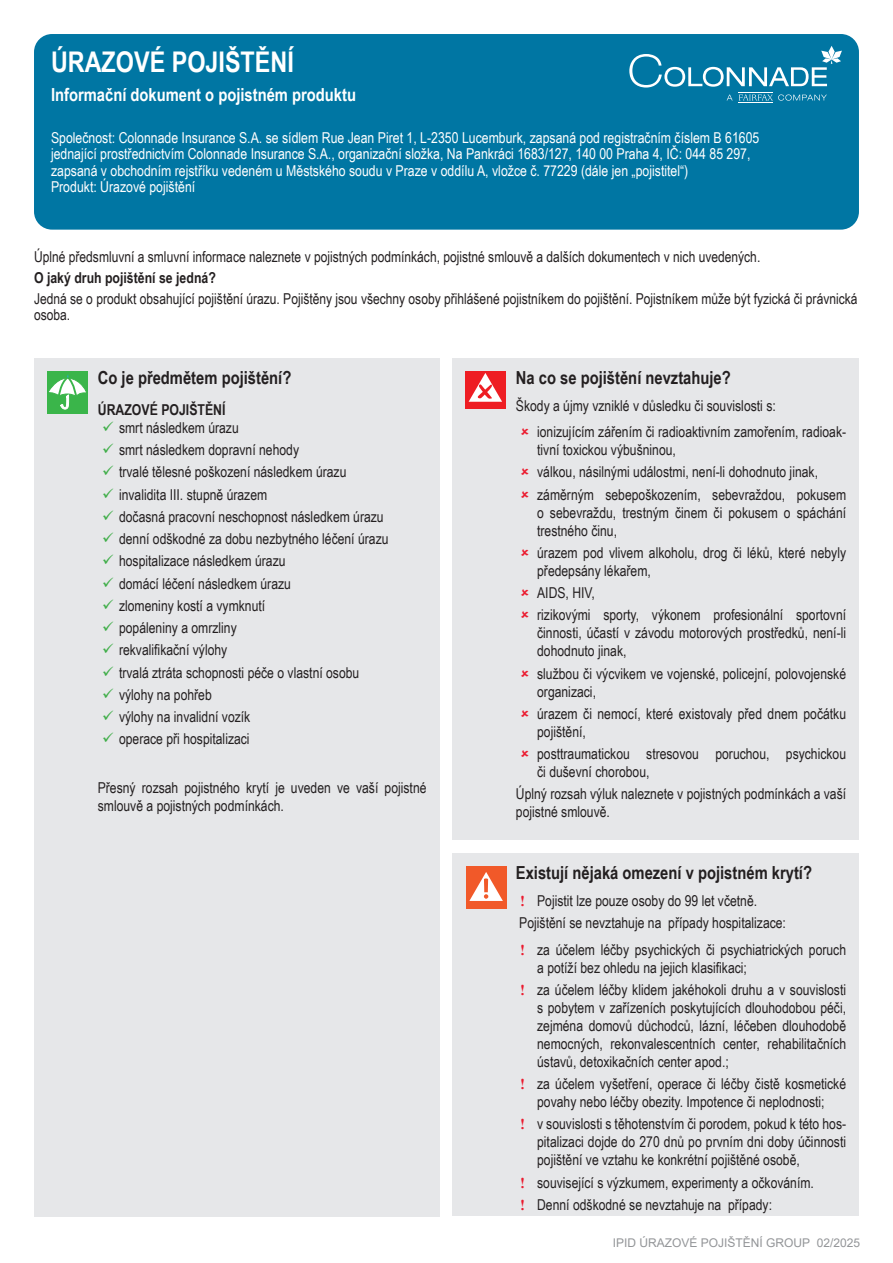
<style>
.page{position:relative;width:893px;height:1263px;background:#fff}
.page>*{position:absolute;margin:0;border:0;box-sizing:border-box;transform-origin:0 0}
.Form_title{font:700 28.5px "Arial Narrow";color:#fff}
.Cover_subhead{font:700 18px "Arial Narrow";color:#231f20}
.Form_title-2{font:700 18px "Arial Narrow";color:#fff}
.Form_intro{font:15px/18px "Arial Narrow";color:#231f20}
.Company_Product_header{font:15px/16.5px "Arial Narrow";color:#fff}
.text_blok{font:15px/18px "Arial Narrow";color:#231f20}
.Form_intro-2{font:700 15px "Arial Narrow";color:#231f20}
.Pod_nadpis{font:700 15px "Arial Narrow";color:#231f20}
.t1{font:12px "Arial";color:#939598}
.s1{font-family:"Times New Roman";font-weight:700;color:#eb1c30}
</style>
<div class="page">
<div style="left:34px;top:34px;width:825px;height:196px;background:#0076a3;border-radius:18px"></div>
<svg style="left:727px;top:95px;width:6px;height:5px"></svg>
<svg style="left:739px;top:94px;width:88px;height:7px"></svg>
<hr style="left:739px;top:92px;width:34px;height:1px;background:#fff">
<hr style="left:739px;top:103px;width:34px;height:1px;background:#fff">
<svg style="left:629px;top:46px;width:213px;height:42px"></svg>
<div style="left:34px;top:358px;width:405px;height:858px;background:#e6e7e9"></div>
<div style="left:452px;top:358px;width:407px;height:482px;background:#e6e7e9"></div>
<div style="left:452px;top:853px;width:407px;height:363px;background:#e6e7e9"></div>
<div style="left:465px;top:371px;width:41px;height:37px;background:#ee1d23"></div>
<svg style="left:469px;top:373px;width:33px;height:29px"></svg>
<div style="left:47px;top:371px;width:41px;height:42px;background:#3ab54a"></div>
<svg style="left:49px;top:374px;width:37px;height:35px"></svg>
<div style="left:466px;top:866px;width:41px;height:43px;background:#f15929"></div>
<svg style="left:469px;top:872px;width:34px;height:29px"></svg>
<p class="Form_title" style="left:51px;top:40px;width:244px">ÚRAZOVÉ POJIŠTĚNÍ</p>
<p class="Form_title-2" style="left:51px;top:81px;width:307px">Informační dokument o pojistném produktu</p>
<p class="Company_Product_header" style="left:51px;top:128px;width:710px">Společnost: Colonnade Insurance S.A. se sídlem Rue Jean Piret 1, L-2350 Lucemburk, zapsaná pod registračním číslem B 61605</p>
<p class="Company_Product_header" style="left:51px;top:145px;width:701px">jednající prostřednictvím Colonnade Insurance S.A., organizační složka, Na Pankráci 1683/127, 140 00 Praha 4, IČ: 044 85 297, zapsaná v obchodním rejstříku vedeném u Městského soudu v Praze v oddílu A, vložce č. 77229 (dále jen „pojistitel“)</p>
<p class="Company_Product_header" style="left:51px;top:178px;width:146px">Produkt: Úrazové pojištění</p>
<p class="Form_intro" style="left:34px;top:247px;width:728px">Úplné předsmluvní a smluvní informace naleznete v pojistných podmínkách, pojistné smlouvě a dalších dokumentech v nich uvedených.</p>
<p class="Form_intro-2" style="left:34px;top:266px;width:183px">O jaký druh pojištění se jedná?</p>
<p class="Form_intro" style="left:34px;top:290px;width:825px;line-height:16.5px">Jedná se o produkt obsahující pojištění úrazu. Pojištěny jsou všechny osoby přihlášené pojistníkem do pojištění. Pojistníkem může být fyzická či právnická osoba.</p>
<p class="Cover_subhead" style="left:98px;top:364px;width:195px">Co je předmětem pojištění?</p>
<p class="Pod_nadpis" style="left:98px;top:398px;width:129px">ÚRAZOVÉ POJIŠTĚNÍ</p>
<p class="Form_intro" style="left:119px;top:418px;width:121px">smrt následkem úrazu</p>
<p class="Form_intro" style="left:119px;top:440px;width:182px">smrt následkem dopravní nehody</p>
<p class="Form_intro" style="left:119px;top:462px;width:229px">trvalé tělesné poškození následkem úrazu</p>
<p class="Form_intro" style="left:119px;top:485px;width:150px">invalidita III. stupně úrazem</p>
<p class="Form_intro" style="left:119px;top:507px;width:266px">dočasná pracovní neschopnost následkem úrazu</p>
<p class="Form_intro" style="left:119px;top:529px;width:271px">denní odškodné za dobu nezbytného léčení úrazu</p>
<p class="Form_intro" style="left:119px;top:551px;width:168px">hospitalizace následkem úrazu</p>
<p class="Form_intro" style="left:119px;top:574px;width:173px">domácí léčení následkem úrazu</p>
<p class="Form_intro" style="left:119px;top:596px;width:148px">zlomeniny kostí a vymknutí</p>
<p class="Form_intro" style="left:119px;top:618px;width:119px">popáleniny a omrzliny</p>
<p class="Form_intro" style="left:119px;top:640px;width:110px">rekvalifikační výlohy</p>
<p class="Form_intro" style="left:119px;top:663px;width:242px">trvalá ztráta schopnosti péče o vlastní osobu</p>
<p class="Form_intro" style="left:119px;top:685px;width:94px">výlohy na pohřeb</p>
<p class="Form_intro" style="left:119px;top:707px;width:133px">výlohy na invalidní vozík</p>
<p class="Form_intro" style="left:119px;top:729px;width:132px">operace při hospitalizaci</p>
<p class="text_blok" style="left:98px;top:778px;width:330px">Přesný rozsah pojistného krytí je uveden ve vaší pojistné smlouvě a pojistných podmínkách.</p>
<p class="Cover_subhead" style="left:516px;top:364px;width:216px">Na co se pojištění nevztahuje?</p>
<p class="text_blok" style="left:516px;top:396px;width:261px">Škody a újmy vzniklé v důsledku či souvislosti s:</p>
<p class="Form_intro" style="left:537px;top:422px;width:311px">ionizujícím zářením či radioaktivním zamořením, radioak&shy;tivní toxickou výbušninou,</p>
<p class="Form_intro" style="left:537px;top:462px;width:282px">válkou, násilnými událostmi, není-li dohodnuto jinak,</p>
<p class="Form_intro" style="left:537px;top:485px;width:310px;text-align:justify">záměrným sebepoškozením, sebevraždou, pokusem o sebevraždu, trestným činem či pokusem o spáchání trestného činu,</p>
<p class="Form_intro" style="left:537px;top:543px;width:310px">úrazem pod vlivem alkoholu, drog či léků, které nebyly předepsány lékařem,</p>
<p class="Form_intro" style="left:537px;top:583px;width:59px">AIDS, HIV,</p>
<p class="Form_intro" style="left:537px;top:605px;width:310px;text-align:justify">rizikovými sporty, výkonem profesionální sportovní činnosti, účastí v závodu motorových prostředků, není-li dohodnuto jinak,</p>
<p class="Form_intro" style="left:537px;top:664px;width:310px">službou či výcvikem ve vojenské, policejní, polovojenské organizaci,</p>
<p class="Form_intro" style="left:537px;top:704px;width:310px">úrazem či nemocí, které existovaly před dnem počátku pojištění,</p>
<p class="Form_intro" style="left:537px;top:744px;width:310px">posttraumatickou stresovou poruchou, psychickou či duševní chorobou,</p>
<p class="text_blok" style="left:516px;top:784px;width:332px">Úplný rozsah výluk naleznete v pojistných podmínkách a vaší pojistné smlouvě.</p>
<p class="Cover_subhead" style="left:516px;top:859px;width:298px">Existují nějaká omezení v pojistném krytí?</p>
<p class="Form_intro" style="left:520px;top:891px;width:239px"><span class="s1">!</span> Pojistit lze pouze osoby do 99 let včetně.</p>
<p class="text_blok" style="left:519px;top:913px;width:268px">Pojištění se nevztahuje na případy hospitalizace:</p>
<p class="Form_intro" style="left:537px;top:940px;width:310px;text-indent:-17px"><span class="s1">!</span> za účelem léčby psychických či psychiatrických poruch a potíží bez ohledu na jejich klasifikaci;</p>
<p class="Form_intro" style="left:537px;top:980px;width:310px;text-align:justify;text-indent:-17px"><span class="s1">!</span> za účelem léčby klidem jakéhokoli druhu a v souvislosti s pobytem v zařízeních poskytujících dlouhodobou péči, zejména domovů důchodců, lázní, léčeben dlouhodobě nemocných, rekonvalescentních center, rehabilitačních ústavů, detoxikačních center apod.;</p>
<p class="Form_intro" style="left:520px;top:1074px;width:327px;text-align:center"><span class="s1">!</span> za účelem vyšetření, operace či léčby čistě kosmetické povahy nebo léčby obezity. Impotence či neplodnosti;</p>
<p class="Form_intro" style="left:537px;top:1114px;width:311px;text-align:justify;text-indent:-17px"><span class="s1">!</span> v souvislosti s těhotenstvím či porodem, pokud k této hos&shy;pitalizaci dojde do 270 dnů po prvním dni doby účinnosti pojištění ve vztahu ke konkrétní pojištěné osobě,</p>
<p class="Form_intro" style="left:520px;top:1173px;width:295px"><span class="s1">!</span> související s výzkumem, experimenty a očkováním.</p>
<p class="Form_intro" style="left:520px;top:1195px;width:253px"><span class="s1">!</span> Denní odškodné se nevztahuje na případy:</p>
<p class="t1" style="left:613px;top:1235px;width:249px">IPID ÚRAZOVÉ POJIŠTĚNÍ GROUP 02/2025</p>
</div>
